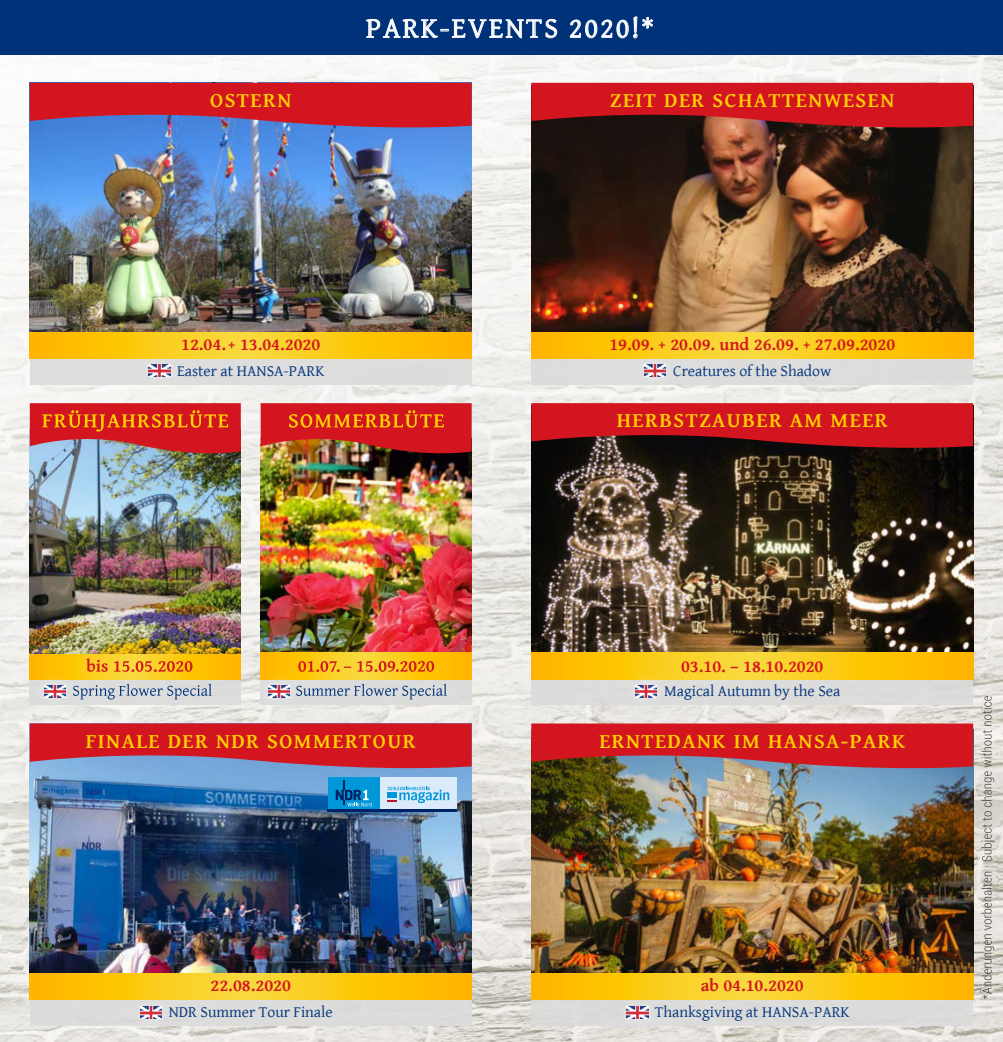
<style>
.page{position:relative;width:1003px;height:1042px;background:#fff}
.page>*{position:absolute;margin:0;border:0;box-sizing:border-box;transform-origin:0 0}
.t1{font:28.53px "Gentium Basic";letter-spacing:.08em;color:#fff}
.t2{font:700 21px "Gentium Basic";letter-spacing:.07em;color:#ffd000}
.t3{font:700 17.5px "Gentium Basic";color:#d3151f}
.t4{font:15.75px "Gentium Basic";color:#00327a}
.s1{font-size:26.25px}
</style>
<div class="page">
<img style="left:0;top:55px;width:1002px;height:987px">
<img style="left:30px;top:773px;width:441px;height:200px">
<svg style="left:30px;top:723px;width:441px;height:50px;background:#bd384b"></svg>
<div style="left:30px;top:973px;width:441px;height:52px;background:#dbdbdb"></div>
<svg style="left:30px;top:973px;width:441px;height:26px;background:#fcc714"></svg>
<div style="left:130px;top:996px;width:42px;height:33px;background:#fff;opacity:.5"></div>
<img style="left:140px;top:1007px;width:21px;height:11px">
<img style="left:30px;top:132px;width:441px;height:200px">
<svg style="left:30px;top:83px;width:441px;height:49px;background:#b42e49"></svg>
<div style="left:30px;top:332px;width:441px;height:52px;background:#dbdbdb"></div>
<svg style="left:30px;top:332px;width:441px;height:27px;background:#fcc713"></svg>
<div style="left:138px;top:354px;width:43px;height:33px;background:#fff;opacity:.5"></div>
<img style="left:149px;top:365px;width:21px;height:12px">
<img style="left:260px;top:459px;width:211px;height:194px">
<div style="left:30px;top:653px;width:211px;height:52px;background:#dbdbdb"></div>
<div style="left:260px;top:653px;width:211px;height:52px;background:#dbdbdb"></div>
<svg style="left:30px;top:653px;width:211px;height:26px;background:#f8c10f"></svg>
<svg style="left:260px;top:653px;width:211px;height:26px;background:#fcc510"></svg>
<svg style="left:300px;top:684px;width:146px;height:15px"></svg>
<svg style="left:298px;top:661px;width:136px;height:11px"></svg>
<svg style="left:76px;top:684px;width:136px;height:15px"></svg>
<svg style="left:86px;top:658px;width:106px;height:14px"></svg>
<div style="left:34px;top:675px;width:42px;height:32px;background:#fff;opacity:.5"></div>
<img style="left:44px;top:685px;width:21px;height:12px">
<div style="left:257px;top:675px;width:43px;height:32px;background:#fff;opacity:.5"></div>
<img style="left:268px;top:685px;width:21px;height:12px">
<img style="left:531px;top:773px;width:441px;height:200px">
<svg style="left:531px;top:723px;width:441px;height:50px;background:#bb3038"></svg>
<div style="left:531px;top:973px;width:441px;height:52px;background:#dbdbdb"></div>
<svg style="left:531px;top:973px;width:441px;height:26px;background:#fcc714"></svg>
<div style="left:616px;top:996px;width:42px;height:33px;background:#fff;opacity:.5"></div>
<img style="left:626px;top:1007px;width:21px;height:11px">
<img style="left:531px;top:132px;width:441px;height:200px">
<svg style="left:531px;top:83px;width:441px;height:49px;background:#b0191e"></svg>
<div style="left:531px;top:332px;width:441px;height:52px;background:#dbdbdb"></div>
<svg style="left:531px;top:332px;width:441px;height:27px;background:#fcc713"></svg>
<div style="left:633px;top:354px;width:42px;height:33px;background:#fff;opacity:.5"></div>
<img style="left:644px;top:365px;width:21px;height:12px">
<img style="left:531px;top:453px;width:441px;height:200px">
<svg style="left:531px;top:403px;width:441px;height:50px;background:#a6141c"></svg>
<div style="left:531px;top:653px;width:441px;height:52px;background:#dbdbdb"></div>
<svg style="left:531px;top:653px;width:441px;height:26px;background:#fcc714"></svg>
<div style="left:624px;top:675px;width:43px;height:32px;background:#fff;opacity:.5"></div>
<img style="left:635px;top:685px;width:21px;height:12px">
<div style="left:379px;top:778px;width:78px;height:31px;background:#dbebf9"></div>
<div style="left:327px;top:778px;width:52px;height:31px;background:#0097d8"></div>
<hr style="left:327px;top:809px;width:130px;height:2px;background:#002262">
<svg style="left:387px;top:787px;width:62px;height:16px"></svg>
<div style="left:387px;top:792px;width:9px;height:5px;background:#0097d8"></div>
<svg style="left:335px;top:780px;width:36px;height:26px"></svg>
<img style="left:30px;top:459px;width:211px;height:194px">
<img style="left:30px;top:403px;width:211px;height:56px">
<img style="left:260px;top:403px;width:211px;height:56px">
<svg style="left:979px;top:696px;width:14px;height:303px;background:#c8c5be"></svg>
<div style="left:0;top:0;width:1002px;height:55px;background:#00327a"></div>
<svg style="left:366px;top:19px;width:191px;height:19px"></svg>
<svg style="left:569px;top:16px;width:83px;height:22px"></svg>
<h2 class="t2" style="left:210px;top:89px;width:83px">OSTERN</h2>
<h1 class="t1" style="left:366px;top:12px;width:289px">PARK-EVENTS 2020!<span class="s1">*</span></h1>
<h2 class="t2" style="left:610px;top:89px;width:285px">ZEIT DER SCHATTENWESEN</h2>
<p class="t3" style="left:181px;top:335px;width:141px">12.04. + 13.04.2020</p>
<p class="t4" style="left:177px;top:362px;width:149px">Easter at HANSA-PARK</p>
<p class="t3" style="left:609px;top:335px;width:287px">19.09. + 20.09. und 26.09. + 27.09.2020</p>
<p class="t4" style="left:673px;top:362px;width:159px">Creatures of the Shadow</p>
<h2 class="t2" style="left:616px;top:409px;width:272px">HERBSTZAUBER AM MEER</h2>
<p class="t3" style="left:680px;top:656px;width:144px">03.10. – 18.10.2020</p>
<p class="t4" style="left:663px;top:682px;width:178px">Magical Autumn by the Sea</p>
<h2 class="t2" style="left:86px;top:729px;width:331px">FINALE DER NDR SOMMERTOUR</h2>
<p class="t3" style="left:210px;top:976px;width:82px">22.08.2020</p>
<p class="t4" style="left:169px;top:1003px;width:165px">NDR Summer Tour Finale</p>
<h2 class="t2" style="left:599px;top:729px;width:307px">ERNTEDANK IM HANSA-PARK</h2>
<p class="t3" style="left:700px;top:976px;width:104px">ab 04.10.2020</p>
<p class="t4" style="left:654px;top:1003px;width:196px">Thanksgiving at HANSA-PARK</p>
</div>
